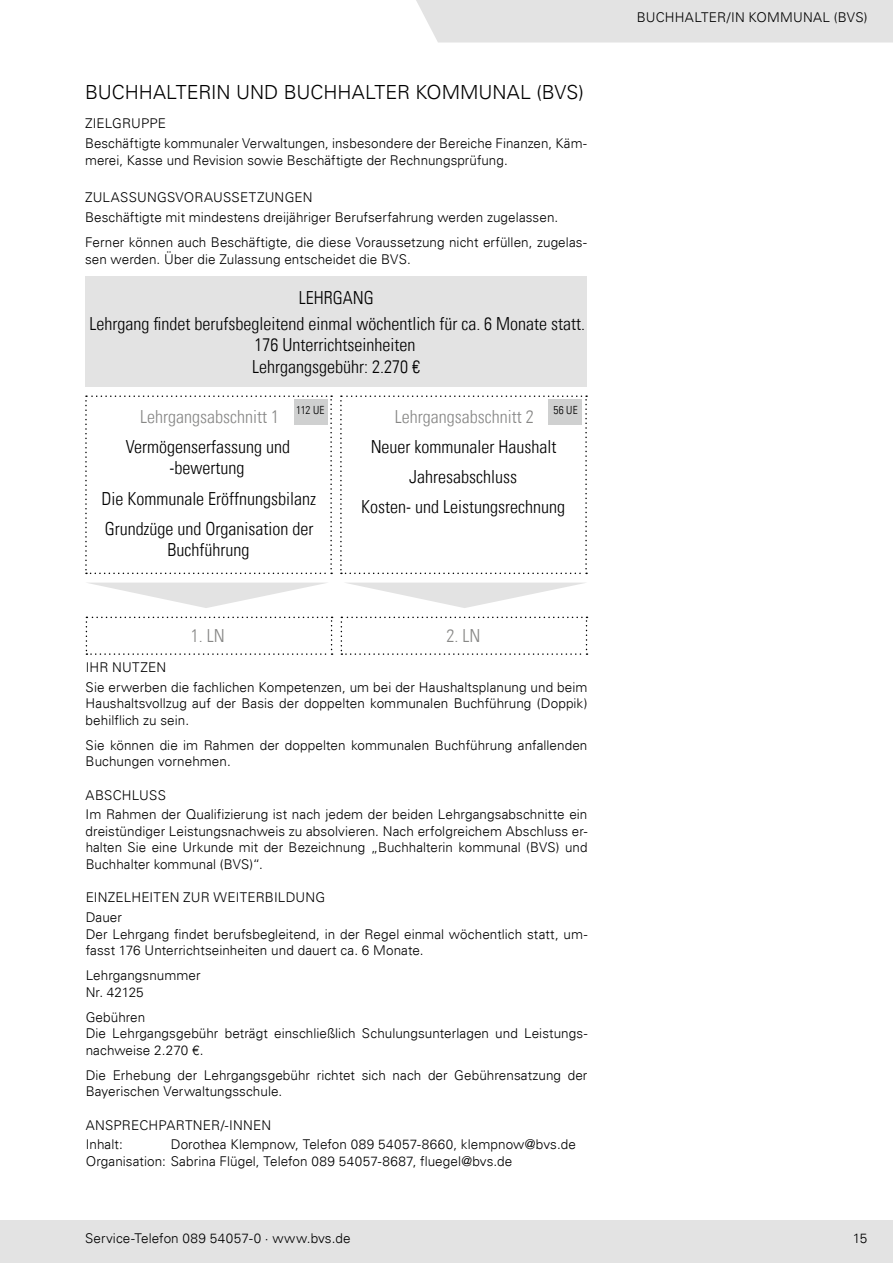
<style>
.page{position:relative;width:893px;height:1263px;background:#fff}
.page>*{position:absolute;margin:0;border:0;box-sizing:border-box;transform-origin:0 0}
.t1{font:300 19.5px "Univers LT";color:#000}
.t2{font:300 condensed 18px/30.2px "Univers LT";color:#000;text-align:center}
.t3{font:300 condensed 18px "Univers LT";color:#878786}
.t4{font:300 13.5px/16.5px "Univers LT";letter-spacing:.005em;color:#000}
.t5{font:300 condensed 11.25px "Univers LT";letter-spacing:.02em;color:#000}
</style>
<div class="page">
<div style="left:0;top:1220px;width:893px;height:43px;background:#e3e3e3"></div>
<div style="left:416px;top:0;width:477px;height:43px;background:#e3e3e3"></div>
<svg style="left:85px;top:395px;width:247px;height:179px"></svg>
<svg style="left:86px;top:617px;width:247px;height:38px"></svg>
<div style="left:85px;top:276px;width:502px;height:111px;background:#e3e3e3"></div>
<svg style="left:340px;top:395px;width:247px;height:179px"></svg>
<svg style="left:341px;top:617px;width:246px;height:38px"></svg>
<svg style="left:89px;top:583px;width:236px;height:25px"></svg>
<svg style="left:347px;top:583px;width:237px;height:25px"></svg>
<div style="left:294px;top:400px;width:34px;height:25px;background:#cfd0d0"></div>
<div style="left:548px;top:400px;width:34px;height:25px;background:#cfd0d0"></div>
<h1 class="t1" style="left:85px;top:80px;width:41px">BUCHHA</h1>
<h1 class="t1" style="left:166px;top:80px;width:22px">LTERIN</h1>
<h1 class="t1" style="left:236px;top:80px;width:89px">UND BUCHHA</h1>
<h1 class="t1" style="left:365px;top:80px;width:22px">LTER</h1>
<h1 class="t1" style="left:415px;top:80px;width:170px">KOMM UNAL (BVS)</h1>
<p class="t4" style="left:85px;top:114px;width:503px;line-height:19.6px">ZIELGRUPPE<br>Beschäftigte kommunaler Verwaltungen, insbesondere der Bereiche Finanzen, Käm-</p>
<p class="t4" style="left:85px;top:152px;width:424px">merei, Kasse und Revision sowie Beschäftigte der Rechnungsprüfung.</p>
<p class="t4" style="left:85px;top:188px;width:475px;line-height:19.6px">ZULASSUNGSVORAUSSETZUNGEN<br>Beschäftigte mit mindestens dreijähriger Berufserfahrung werden zugelassen.</p>
<p class="t4" style="left:85px;top:234px;width:503px">Ferner können auch Beschäftigte, die diese Voraussetzung nicht erfüllen, zugelas&shy;sen werden. Ü ber die Zulassung entscheidet die BVS.</p>
<h2 class="t2" style="left:90px;top:284px;width:497px;line-height:25.8px">LEHRGANG<br>Lehrgang findet berufsbegleitend einmal wöchentlich für ca. 6 Monate statt.</h2>
<h2 class="t2" style="left:252px;top:334px;width:169px;line-height:21.6px;text-align:left">176 Unterrichtseinheiten<br>Lehrgangsgebühr: 2.270 €</h2>
<h2 class="t3" style="left:395px;top:406px;width:140px">Lehrgangsabschnitt 2</h2>
<h2 class="t2" style="left:361px;top:431px;width:205px">Neuer kommunaler Haushalt<br>Jahresabschluss<br>Kosten- und Leistungsrechnung</h2>
<p class="t5" style="left:296px;top:403px;width:30px">112 UE</p>
<p class="t5" style="left:553px;top:403px;width:26px">56 UE</p>
<h2 class="t3" style="left:140px;top:406px;width:140px">Lehrgangsabschnitt 1</h2>
<h2 class="t2" style="left:126px;top:436px;width:166px;line-height:21.6px">Vermögenserfassung und -bewertung</h2>
<h2 class="t2" style="left:101px;top:483px;width:216px;text-align:left">Die Kommunale Eröffnungsbilanz<br>Grundzüge und Organisation der</h2>
<h2 class="t2" style="left:167px;top:535px;width:83px">Buchführung</h2>
<h2 class="t3" style="left:191px;top:625px;width:35px">1. LN</h2>
<h2 class="t3" style="left:446px;top:625px;width:35px">2. LN</h2>
<p class="t4" style="left:86px;top:659px;width:8px">IHR</p>
<p class="t4" style="left:86px;top:657px;width:503px;line-height:19.6px;text-indent:27px">NUTZEN<br>Sie erwerben die fachlichen Kompetenzen, um bei der Haushaltsplanung und beim</p>
<p class="t4" style="left:86px;top:695px;width:503px">Haushaltsvollzug auf der Basis der doppelten kommunalen B uchführung (Doppik) behilflich zu sein.</p>
<p class="t4" style="left:86px;top:737px;width:503px">Sie können die im Rahmen der doppelten kommunalen Buchführung anfallenden<br>Buchungen vornehmen.</p>
<p class="t4" style="left:86px;top:785px;width:503px;line-height:19.6px">ABSCH LUSS<br>I m Rahmen der Qualifizierung ist nach jedem der beiden Lehrgangsabschnitte ein</p>
<p class="t4" style="left:86px;top:823px;width:503px;text-align:justify">dreistündiger Leistungsnachweis zu absolvieren. Nach erfolgreichem Abschluss er&shy;halten Sie eine Urkunde mit der Bezeichnung „Buchhalterin kommunal (BVS) und Buchhalter kommunal (BVS)“.</p>
<p class="t4" style="left:86px;top:889px;width:55px">EINZELHEITEN</p>
<p class="t4" style="left:183px;top:889px;width:52px">ZUR WEITERBI</p>
<p class="t4" style="left:278px;top:889px;width:49px">LDUNG</p>
<p class="t4" style="left:86px;top:909px;width:503px">Dauer<br>Der Lehrgang findet berufsbegleitend, in der Regel einmal wöchentlich statt, um&shy;fasst 176 Unterrichtseinheiten und dauert ca. 6 Monate.</p>
<p class="t4" style="left:86px;top:967px;width:116px">Lehrgangsnummer<br>Nr. 42125</p>
<p class="t4" style="left:86px;top:1009px;width:503px">Gebühren<br>Die Lehrgangsgebühr beträgt einschließlich Schulungsunterlagen und Leistungs&shy;nachweise 2.270 €.</p>
<p class="t4" style="left:86px;top:1067px;width:503px">Die Erhebung der Lehrgangsgebühr richtet sich nach der Gebührensatzung der -Bayerischen Verwaltungsschule.</p>
<p class="t4" style="left:86px;top:1117px;width:46px">ANSPRECH</p>
<p class="t4" style="left:159px;top:1117px;width:18px">PARTNER</p>
<p class="t4" style="left:221px;top:1117px;width:18px">/-INNEN</p>
<p class="t4" style="left:86px;top:1136px;width:39px">I nhalt:</p>
<p class="t4" style="left:86px;top:1136px;width:492px;text-indent:85px">Dorothea Klempnow, Telefon 089 54057-8660, klempnow@bvs.de<br>Organisation: Sabrina Flügel, Telefon 089 54057-8687, fluegel@bvs.de</p>
<p class="t4" style="left:637px;top:9px;width:30px">BUCHHA</p>
<p class="t4" style="left:694px;top:9px;width:16px">LTER</p>
<p class="t4" style="left:727px;top:9px;width:142px">/IN KOMM UNAL (BVS)</p>
<p class="t4" style="left:85px;top:1230px;width:267px">Service-Telefon 089 54057-0 · www.bvs.de</p>
<p class="t4" style="left:853px;top:1230px;width:16px">15</p>
</div>
